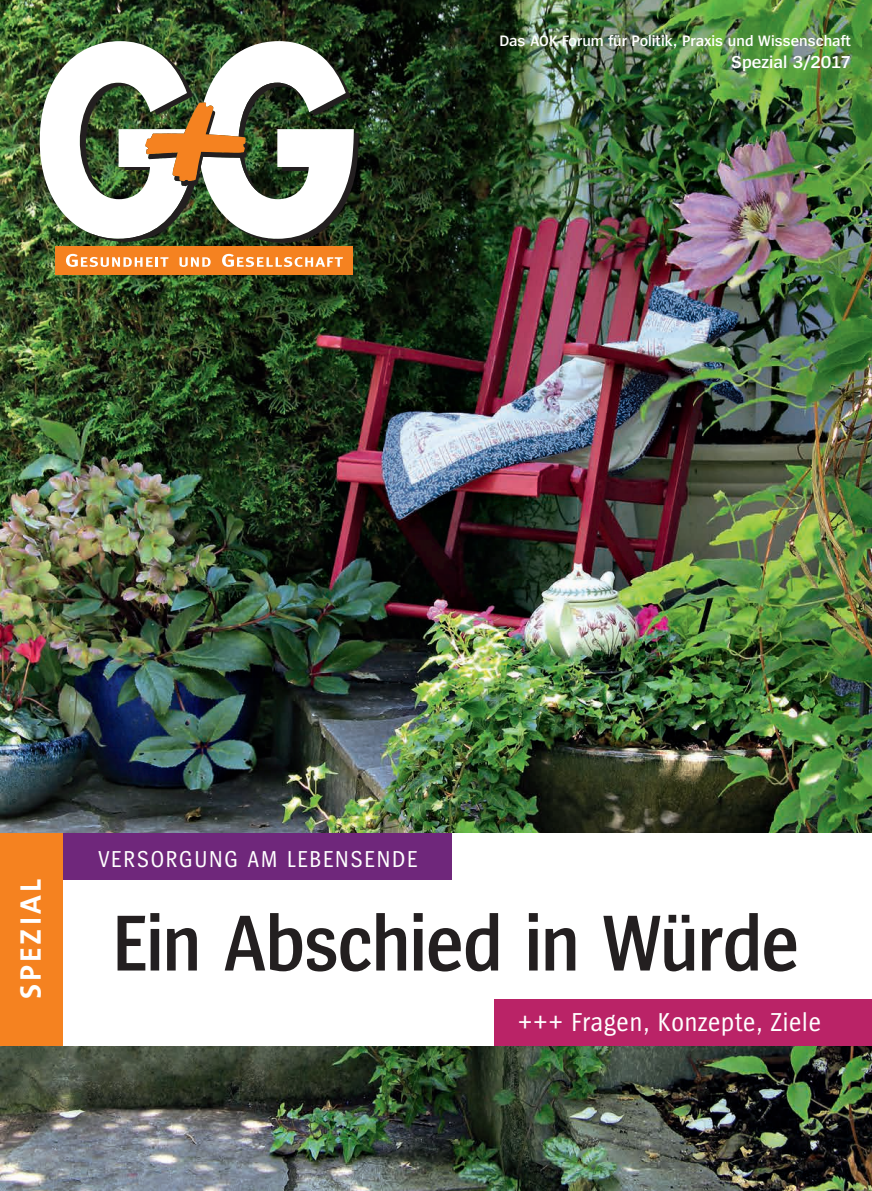
<style>
.page{position:relative;width:872px;height:1191px;background:#fff}
.page>*{position:absolute;margin:0;border:0;box-sizing:border-box;transform-origin:0 0}
.t1{font:600 82.5px "Spiegel Cd";letter-spacing:-.005em;color:#231f20}
.t2{font:700 30px "The Sans B7";letter-spacing:.1em;color:#fff}
.t3{font:27px "Spiegel Cd";letter-spacing:.03em;color:#fff}
.t4{font:24px "Spiegel Cd";letter-spacing:.075em;color:#fff}
.t5{font:600 18px "Spiegel";color:#fff}
.t6{font:600 15.75px "Spiegel";color:#fff}
</style>
<div class="page">
<img style="left:0;top:0;width:872px;height:1191px">
<div style="left:55px;top:246px;width:298px;height:29px;background:#f58220"></div>
<svg style="left:66px;top:254px;width:103px;height:13px"></svg>
<svg style="left:179px;top:257px;width:32px;height:10px"></svg>
<svg style="left:222px;top:254px;width:121px;height:13px"></svg>
<svg style="left:40px;top:41px;width:319px;height:202px"></svg>
<div style="left:9px;top:832px;width:863px;height:213px;background:#fff"></div>
<div style="left:495px;top:999px;width:377px;height:47px;background:#ba2367"></div>
<div style="left:56px;top:832px;width:396px;height:47px;background:#6f277b"></div>
<div style="left:0;top:832px;width:63px;height:213px;background:#f58220"></div>
<p class="t6" style="left:499px;top:33px;width:353px">Das AOK-Forum für Politik, Praxis und Wissenschaft</p>
<p class="t5" style="left:731px;top:53px;width:121px">Spezial 3/2017</p>
<p class="t2" style="left:15px;top:999px;width:121px;rotate:-90deg">SPEZIAL</p>
<p class="t4" style="left:99px;top:846px;width:320px">VERSORGUNG AM LEBENSENDE</p>
<p class="t1" style="left:113px;top:901px;width:687px">Ein Abschied in Würde</p>
<p class="t3" style="left:518px;top:1008px;width:305px">+++ Fragen, Konzepte, Ziele</p>
</div>
